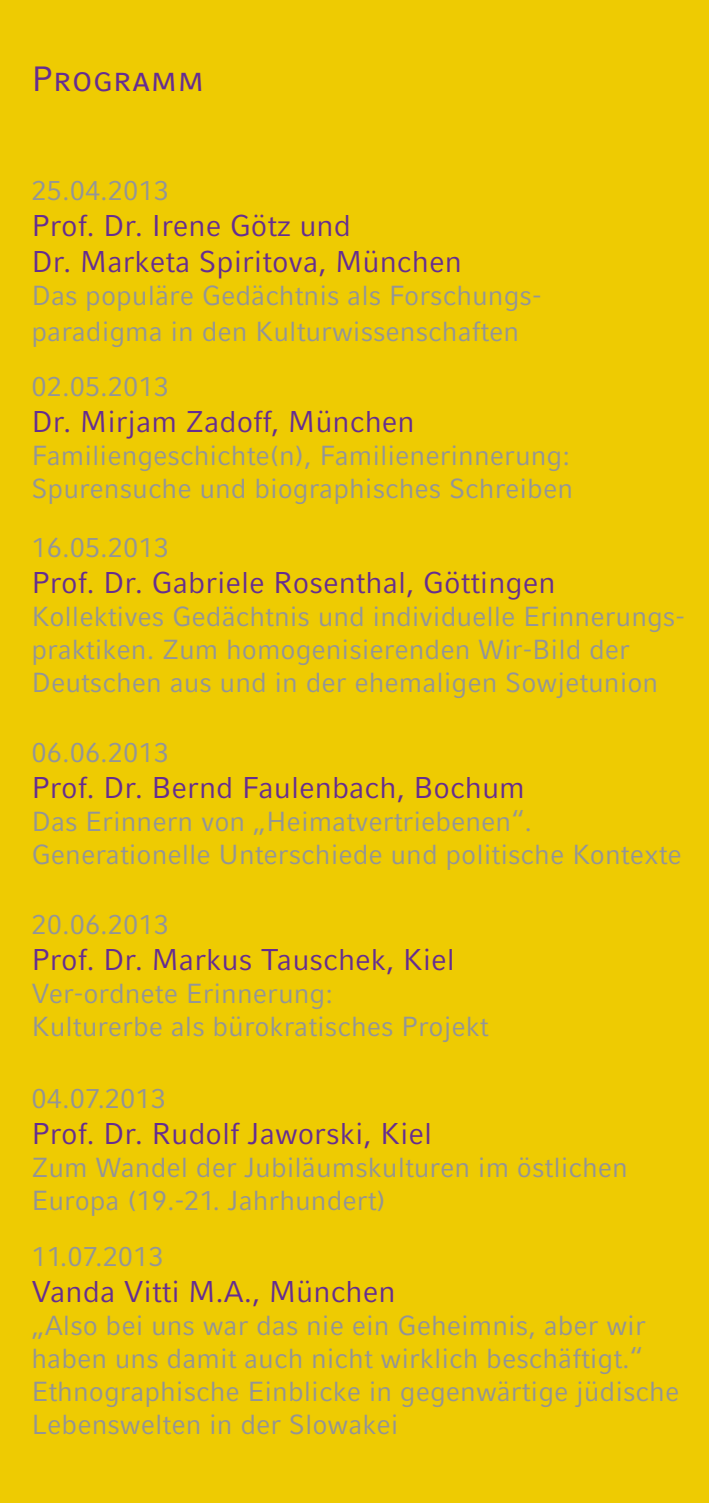
<style>
.page{position:relative;width:709px;height:1503px;background:#fff}
.page>*{position:absolute;margin:0;border:0;box-sizing:border-box;transform-origin:0 0}
.t1{font:35px "LMU Compatil Fact SC";color:#652d91}
.t2{font:30px/36px "LMU Compatil Fact";color:#652d91}
.t3{font:27.5px/33px "LMU Compatil Fact";color:#939598}
.t4{font:27.5px/33px "LMU Compatil Fact";color:#939496}
</style>
<div class="page">
<div style="left:0;top:0;width:709px;height:1502px;background:#eecb02"></div>
<p class="t1" style="left:31px;top:59px;width:175px">Programm</p>
<p class="t3" style="left:31px;top:173px;width:139px">25.04.2013</p>
<p class="t2" style="left:31px;top:207px;width:432px">Prof. Dr. Irene Götz und<br>Dr. Marketa Spiritova, München</p>
<p class="t3" style="left:31px;top:277px;width:511px;line-height:36px">Das populäre Gedächtnis als Forschungs&shy;paradigma in den Kulturwissenschaften</p>
<p class="t3" style="left:31px;top:369px;width:139px">02.05.2013</p>
<p class="t2" style="left:31px;top:403px;width:385px">Dr. Mirjam Zadoff, München</p>
<p class="t3" style="left:31px;top:438px;width:543px">Familiengeschichte(n), Familienerinnerung:<br>Spurensuche und biographisches Schreiben</p>
<p class="t3" style="left:31px;top:530px;width:139px">16.05.2013</p>
<p class="t2" style="left:31px;top:564px;width:526px">Prof. Dr. Gabriele Rosenthal, Göttingen</p>
<p class="t3" style="left:31px;top:599px;width:655px">Kollektives Gedächtnis und individuelle Erinnerungs&shy;praktiken. Zum homogenisierenden Wir-Bild der<br>Deutschen aus und in der ehemaligen Sowjetunion</p>
<p class="t3" style="left:31px;top:736px;width:139px">06.06.2013</p>
<p class="t2" style="left:31px;top:769px;width:495px">Prof. Dr. Bernd Faulenbach, Bochum</p>
<p class="t3" style="left:31px;top:805px;width:652px">Das Erinnern von „Heimatvertriebenen“.<br>Generationelle Unterschiede und politische Kontexte</p>
<p class="t3" style="left:31px;top:908px;width:139px">20.06.2013</p>
<p class="t2" style="left:31px;top:941px;width:425px">Prof. Dr. Markus Tauschek, Kiel</p>
<p class="t3" style="left:31px;top:977px;width:458px">Ver-ordnete Erinnerung:<br>Kulturerbe als bürokratisches Projekt</p>
<p class="t4" style="left:31px;top:1081px;width:136px">04.07.2013</p>
<p class="t2" style="left:31px;top:1115px;width:402px">Prof. Dr. Rudolf Jaworski, Kiel</p>
<p class="t4" style="left:31px;top:1150px;width:598px">Zum Wandel der Jubiläumskulturen im östlichen<br>Europa (19.-21. Jahrhundert)</p>
<p class="t3" style="left:31px;top:1239px;width:134px">11.07.2013</p>
<p class="t2" style="left:31px;top:1273px;width:366px">Vanda Vitti M.A., München</p>
<p class="t4" style="left:31px;top:1308px;width:649px">„Also bei uns war das nie ein Geheimnis, aber wir haben uns damit auch nicht wirklich beschäftigt.“ Ethnographische Einblicke in gegenwärtige jüdische Lebenswelten in der Slowakei</p>
</div>
